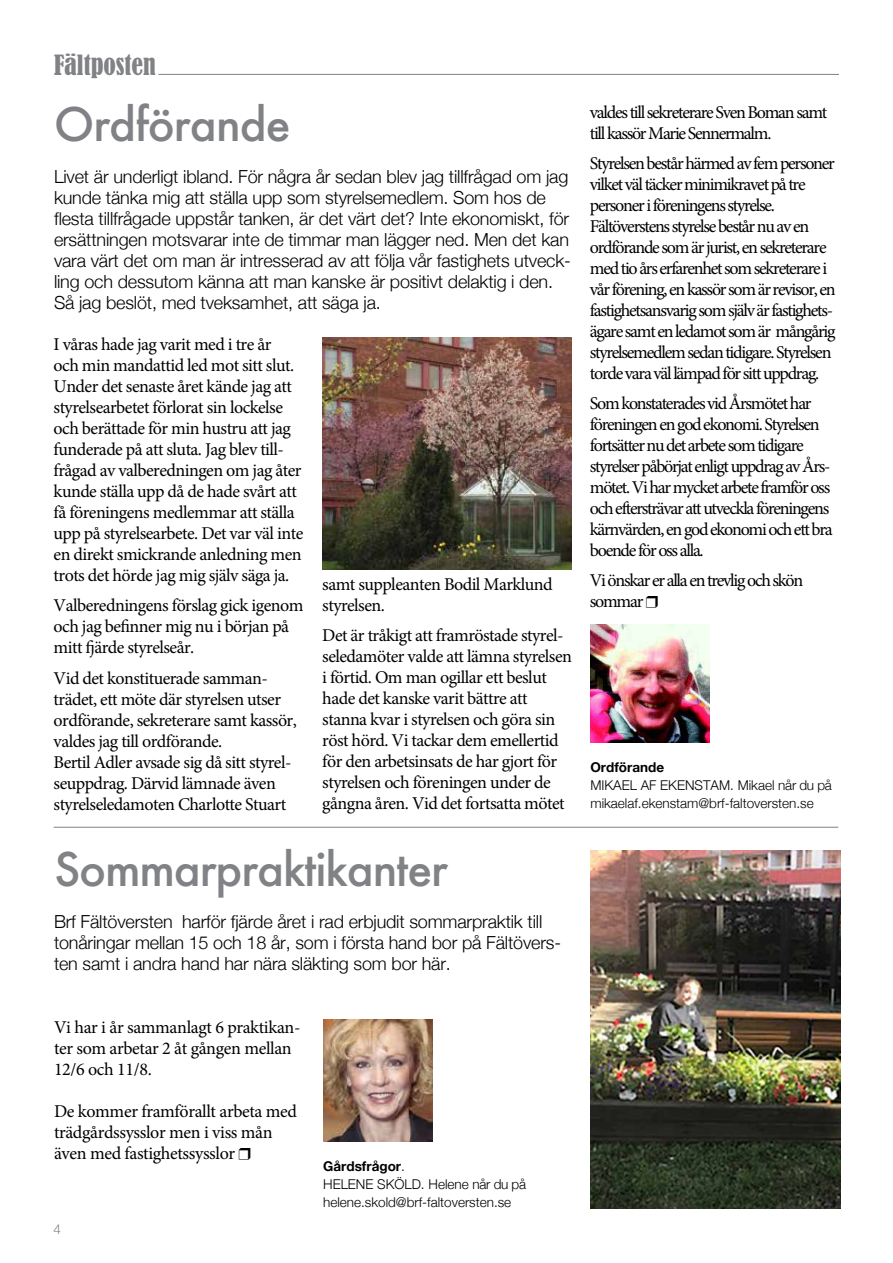
<style>
.page{position:relative;width:893px;height:1263px;background:#fff}
.page>*{position:absolute;margin:0;border:0;box-sizing:border-box;transform-origin:0 0}
.t1{font:500 45px "Futura";letter-spacing:-.025em;color:#808285}
.t2{font:condensed 25.95px "Bernard";color:#808285}
.t3{font:18px/21px "Minion Pro";letter-spacing:-.03em;color:#000}
.t4{font:18px/21px "Minion Pro";letter-spacing:-.07em;color:#000}
.t5{font:300 18px/21px "Helvetica Neue";letter-spacing:-.01em;color:#000}
.t6{font:300 13.5px/18px "Helvetica Neue";color:#000}
.t7{font:700 13.5px "Helvetica Neue";color:#000}
.t8{font:300 13.5px "Helvetica Neue";color:#808285}
.s1{font-weight:700}
</style>
<div class="page">
<img style="left:590px;top:851px;width:251px;height:358px">
<hr style="left:158px;top:74px;width:681px;height:1px;background:#808285">
<img style="left:590px;top:625px;width:119px;height:118px">
<hr style="left:54px;top:827px;width:784px;height:1px;background:#808285">
<img style="left:323px;top:1020px;width:110px;height:121px">
<img style="left:322px;top:337px;width:249px;height:233px">
<h2 class="t2" style="left:54px;top:49px;width:103px">Fältposten</h2>
<h1 class="t1" style="left:54px;top:94px;width:238px">Ordförande</h1>
<p class="t5" style="left:54px;top:165px;width:518px">Livet är underligt ibland. För några år sedan blev jag tillfrågad om jag kunde tänka mig att ställa upp som styrelsemedlem. Som hos de flesta tillfrågade uppstår tanken, är det värt det? Inte ekonomiskt, för ersättningen motsvarar inte de timmar man lägger ned. Men det kan vara värt det om man är intresserad av att följa vår fastighets utveck&shy;ling och dessutom känna att man kanske är positivt delaktig i den.<br>Så jag beslöt, med tveksamhet, att säga ja.</p>
<p class="t3" style="left:54px;top:334px;width:251px">I våras hade jag varit med i tre år<br>och min mandattid led mot sitt slut.<br>Under det senaste året kände jag att styrelsearbetet förlorat sin lockelse och berättade för min hustru att jag funderade på att sluta. Jag blev till&shy;frågad av valberedningen om jag åter kunde ställa upp då de hade svårt att få föreningens medlemmar att ställa upp på styrelsearbete. Det var väl inte en direkt smickrande anledning men trots det hörde jag mig själv säga ja.</p>
<p class="t3" style="left:54px;top:595px;width:251px">Valberedningens förslag gick igenom och jag befinner mig nu i början på mitt fjärde styrelseår.</p>
<p class="t3" style="left:54px;top:667px;width:245px">Vid det konstituerade samman&shy;trädet, ett möte där styrelsen utser ordförande, sekreterare samt kassör, valdes jag till ordförande.<br>Bertil Adler avsade sig då sitt styrel&shy;seuppdrag. Därvid lämnade även styrelseledamoten Charlotte Stuart</p>
<p class="t3" style="left:322px;top:574px;width:232px">samt suppleanten Bodil Marklund styrelsen.</p>
<p class="t3" style="left:322px;top:625px;width:251px">Det är tråkigt att framröstade styrel&shy;seledamöter valde att lämna styrelsen i förtid. Om man ogillar ett beslut hade det kanske varit bättre att stanna kvar i styrelsen och göra sin röst hörd. Vi tackar dem emellertid för den arbetsinsats de har gjort för styrelsen och föreningen under de gångna åren. Vid det fortsatta mötet</p>
<h1 class="t1" style="left:54px;top:839px;width:395px">Sommarpraktikanter</h1>
<p class="t5" style="left:54px;top:910px;width:508px">Brf Fältöversten harför fjärde året i rad erbjudit sommarpraktik till tonåringar mellan 15 och 18 år, som i första hand bor på Fältövers&shy;ten samt i andra hand har nära släkting som bor här.</p>
<p class="t4" style="left:590px;top:102px;width:239px">valdes till sekreterare Sven Boman samt till kassör Marie Sennermalm.</p>
<p class="t4" style="left:590px;top:153px;width:247px">Styrelsen består härmed av fem personer vilket väl täcker minimikravet på tre personer i föreningens styrelse.<br>Fältöverstens styrelse består nu av en ordförande som är jurist, en sekreterare med tio års erfarenhet som sekreterare i vår förening, en kassör som är revisor, en fastighetsansvarig som själv är fastighets&shy;ägare samt en ledamot som är mångårig styrelsemedlem sedan tidigare. Styrelsen torde vara väl lämpad för sitt uppdrag.</p>
<p class="t4" style="left:590px;top:393px;width:244px">Som konstaterades vid Årsmötet har föreningen en god ekonomi. Styrelsen fortsätter nu det arbete som tidigare styrelser påbörjat enligt uppdrag av Års&shy;mötet. Vi har mycket arbete framför oss och eftersträvar att utveckla föreningens kärnvärden, en god ekonomi och ett bra boende för oss alla.</p>
<p class="t4" style="left:590px;top:570px;width:215px">Vi önskar er alla en trevlig och skön sommar</p>
<p class="t7" style="left:590px;top:757px;width:75px">Ordförande</p>
<p class="t6" style="left:590px;top:775px;width:243px">MIKAEL AF EKENSTAM. Mikael når du på mikaelaf.ekenstam@brf-faltoversten.se</p>
<p class="t3" style="left:54px;top:1017px;width:248px">Vi har i år sammanlagt 6 praktikan&shy;ter som arbetar 2 åt gången mellan<br>12/6 och 11/8.</p>
<p class="t3" style="left:54px;top:1101px;width:244px">De kommer framförallt arbeta med trädgårdssysslor men i viss mån även med fastighetssysslor</p>
<p class="t8" style="left:53px;top:1218px;width:9px">4</p>
<p class="t6" style="left:323px;top:1156px;width:204px"><span class="s1">Gårdsfrågor</span>.<br>HELENE SKÖLD. Helene når du på helene.skold@brf-faltoversten.se</p>
</div>
